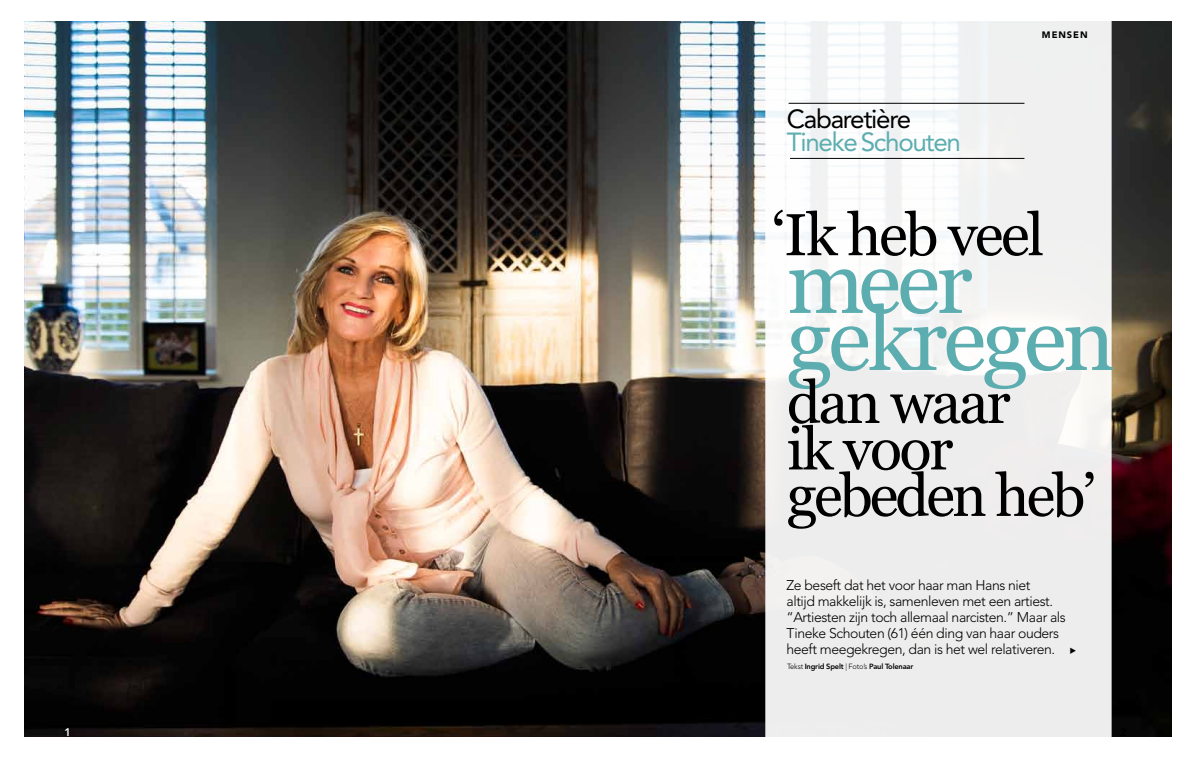
<style>
.page{position:relative;width:1191px;height:766px;background:#fff}
.page>*{position:absolute;margin:0;border:0;box-sizing:border-box;transform-origin:0 0}
.t1{font:88.1px "Georgia";letter-spacing:-.04em;color:#5cadaf}
.t2{font:59.1px/46.4px "Georgia";letter-spacing:-.04em;color:#000}
.t3{font:26px "Avenir LT Std";letter-spacing:-.05em;color:#5cadaf}
.t4{font:26px "Avenir LT Std";letter-spacing:-.05em;color:#000}
.t5{font:300 14px/16px "Avenir LT Std";letter-spacing:-.03em;color:#000}
.t6{font:800 11px "Avenir LT Std";color:#fff}
.t7{font:900 9.3px "Avenir LT Std";letter-spacing:.1em;color:#000}
.t8{font:800 7.5px "Avenir LT Std";letter-spacing:-.025em;color:#000}
.s1{font-size:61.2px}
.s2{font-weight:300}
</style>
<div class="page">
<img style="left:24px;top:21px;width:1147px;height:715px">
<svg style="left:765px;top:21px;width:346px;height:716px;fill:#f0f0f0"></svg>
<hr style="left:788px;top:103px;width:236px;height:1px;background:#000">
<hr style="left:790px;top:158px;width:234px;height:1px;background:#000">
<svg style="left:1070px;top:648px;width:5px;height:6px"></svg>
<p class="t6" style="left:64px;top:725px;width:8px">1</p>
<h3 class="t4" style="left:787px;top:104px;width:126px">Cabaretière</h3>
<h3 class="t3" style="left:787px;top:127px;width:176px">Tineke Schouten</h3>
<p class="t7" style="left:1042px;top:29px;width:47px">MENSEN</p>
<h2 class="t2" style="left:772px;top:209px;width:274px"><span class="s1">‘</span>Ik heb veel</h2>
<h1 class="t1" style="left:787px;top:218px;width:187px">meer</h1>
<h1 class="t1" style="left:787px;top:275px;width:330px">gekregen</h1>
<h2 class="t2" style="left:787px;top:377px;width:310px">dan waar<br>ik voor gebeden heb’</h2>
<p class="t5" style="left:786px;top:577px;width:281px">Ze beseft dat het voor haar man Hans niet<br>altijd makkelijk is, samenleven met een artiest. “Artiesten zijn toch allemaal narcisten.” Maar als Tineke Schouten (61) één ding van haar ouders heeft meegekregen, dan is het wel relativeren.</p>
<p class="t8" style="left:787px;top:661px;width:128px"><span class="s2">Tekst</span> Ingrid Spelt <span class="s2">| Foto’s</span> Paul Tolenaar</p>
</div>
